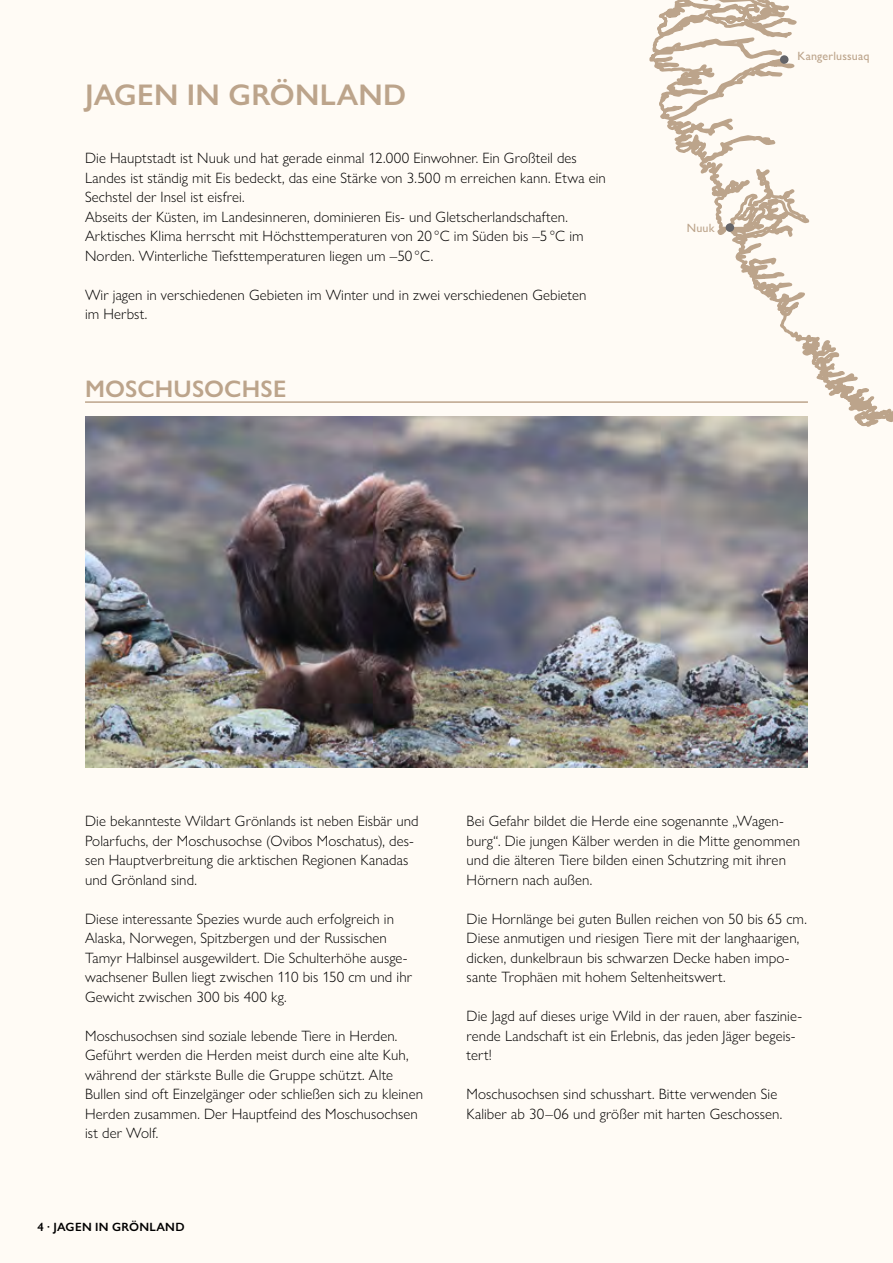
<style>
.page{position:relative;width:893px;height:1263px;background:#fffbf5}
.page>*{position:absolute;margin:0;border:0;box-sizing:border-box;transform-origin:0 0}
.t1{font:600 30px "Gill Sans Nova";letter-spacing:.01em;color:#bca48b}
.t2{font:600 24px "Gill Sans Nova";letter-spacing:.01em;color:#bca48b}
.t3{font:300 15px/19.5px "Gill Sans Nova";letter-spacing:.005em;color:#000}
.t4{font:500 12px "Gill Sans Nova";letter-spacing:.015em;color:#bca48b}
.t5{font:600 12px "Gill Sans Nova";color:#000}
</style>
<div class="page">
<img style="left:85px;top:417px;width:723px;height:351px">
<svg style="left:507px;top:0;width:386px;height:476px"></svg>
<div style="left:726px;top:223px;width:8px;height:9px;background:#636469;border-radius:50%"></div>
<div style="left:780px;top:55px;width:8px;height:9px;background:#636469;border-radius:50%"></div>
<hr style="left:85px;top:401px;width:723px;height:2px;background:#bca48b">
<h1 class="t1" style="left:85px;top:76px;width:322px">JAGEN IN GRÖNLAND</h1>
<p class="t3" style="left:85px;top:148px;width:522px">Die Hauptstadt ist Nuuk und hat gerade einmal 12.000 Einwohner. Ein Großteil des Landes ist ständig mit Eis bedeckt, das eine Stärke von 3.500 m erreichen kann. Etwa ein Sechstel der Insel ist eisfrei.<br>Abseits der Küsten, im Landesinneren, dominieren Eis- und Gletscherlandschaften.<br>Arktisches Klima herrscht mit Höchsttemperaturen von 20°C im Süden bis –5 °C im Norden. Winterliche Tiefsttemperaturen liegen um –50°C.</p>
<p class="t3" style="left:85px;top:285px;width:503px">Wir jagen in verschiedenen Gebieten im Winter und in zwei verschiedenen Gebieten im Herbst.</p>
<h2 class="t2" style="left:85px;top:374px;width:203px">MOSCHUSOCHSE</h2>
<p class="t4" style="left:687px;top:221px;width:29px">Nuuk</p>
<p class="t4" style="left:798px;top:49px;width:73px">Kangerlussuaq</p>
<p class="t3" style="left:85px;top:811px;width:335px">Die bekannteste Wildart Grönlands ist neben Eisbär und Polarfuchs, der Moschusochse (Ovibos Moschatus), des&shy;sen Hauptverbreitung die arktischen Regionen Kanadas und Grönland sind.</p>
<p class="t3" style="left:85px;top:909px;width:329px">Diese interessante Spezies wurde auch erfolgreich in Alaska, Norwegen, Spitzbergen und der Russischen Tamyr Halbinsel ausgewildert. Die Schulterhöhe ausge&shy;wachsener Bullen liegt zwischen 110 bis 150 cm und ihr Gewicht zwischen 300 bis 400 kg.</p>
<p class="t3" style="left:85px;top:1026px;width:339px">Moschusochsen sind soziale lebende Tiere in Herden.<br>Geführt werden die Herden meist durch eine alte Kuh, während der stärkste Bulle die Gruppe schützt. Alte Bullen sind oft Einzelgänger oder schließen sich zu kleinen Herden zusammen. Der Hauptfeind des Moschusochsen ist der Wolf.</p>
<p class="t5" style="left:37px;top:1219px;width:30px">4 · JAGEN</p>
<p class="t5" style="left:95px;top:1219px;width:37px">IN GRÖNLAND</p>
<p class="t3" style="left:467px;top:811px;width:335px">Bei Gefahr bildet die Herde eine sogenannte „Wagen&shy;burg“. Die jungen Kälber werden in die Mitte genommen und die älteren Tiere bilden einen Schutzring mit ihren Hörnern nach außen.</p>
<p class="t3" style="left:467px;top:909px;width:342px">Die Hornlänge bei guten Bullen reichen von 50 bis 65 cm.<br>Diese anmutigen und riesigen Tiere mit der langhaarigen, dicken, dunkelbraun bis schwarzen Decke haben impo&shy;sante Trophäen mit hohem Seltenheitswert.</p>
<p class="t3" style="left:467px;top:1006px;width:337px">Die Jagd auf dieses urige Wild in der rauen, aber faszinie&shy;rende Landschaft ist ein Erlebnis, das jeden Jäger begeis&shy;tert!</p>
<p class="t3" style="left:467px;top:1084px;width:317px">Moschusochsen sind schusshart. Bitte verwenden Sie<br>Kaliber ab 30–06 und größer mit harten Geschossen.</p>
</div>
